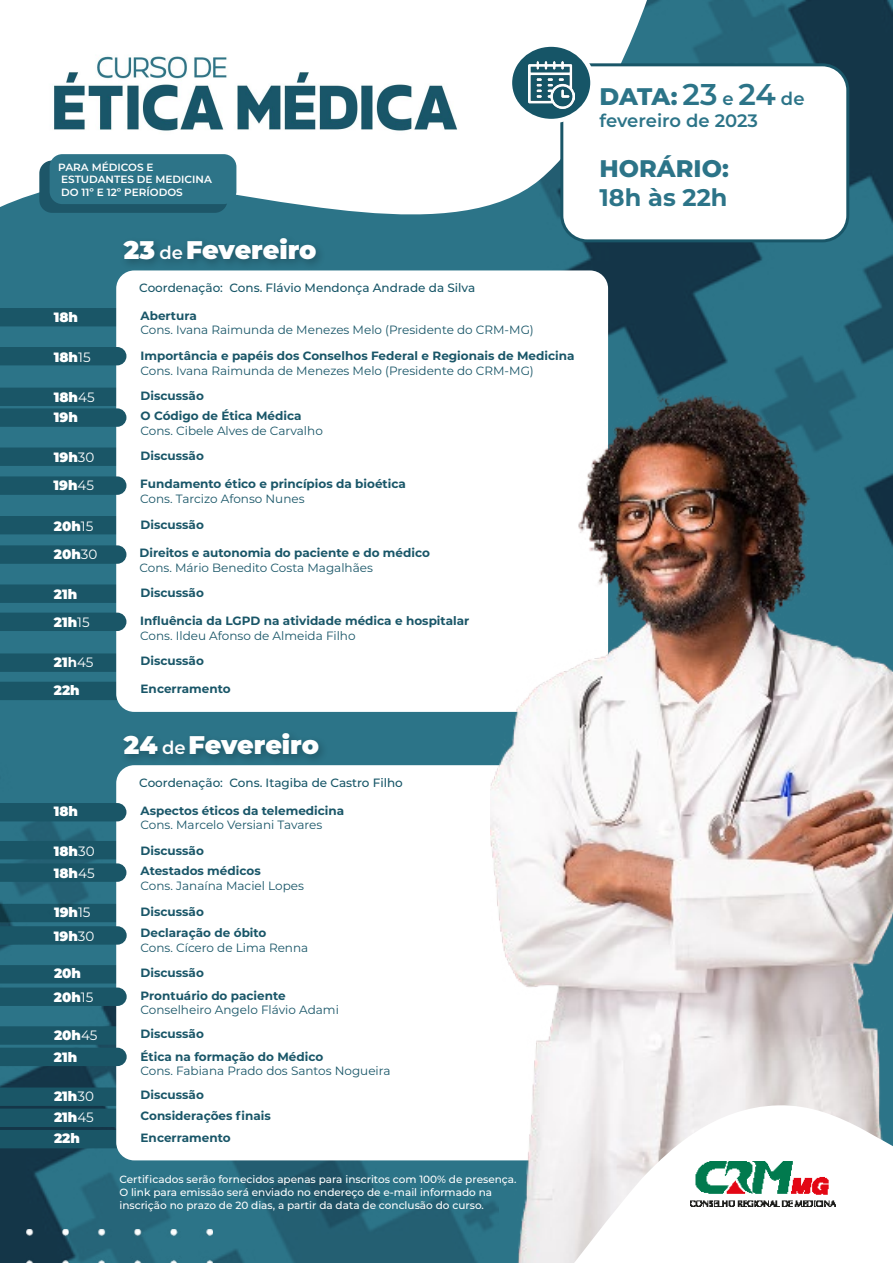
<style>
.page{position:relative;width:893px;height:1263px;background:#fff}
.page>*{position:absolute;margin:0;border:0;box-sizing:border-box;transform-origin:0 0}
.t1{font:900 25.5px "Montserrat";letter-spacing:-.005em;color:#fff}
.t2{font:800 24px "Montserrat";color:#2c7488}
.t3{font:700 24px "Montserrat";color:#2c7488}
.t4{font:600 18px "Montserrat";letter-spacing:-.005em;color:#2c7488}
.t5{font:900 13.5px/21.1px "Montserrat";color:#fff;text-align:justify}
.t6{font:700 12px/21.1px "Montserrat";color:#195668}
.t7{font:12px "Montserrat";color:#195668}
.t8{font:500 12px "Montserrat";color:#165567}
.t9{font:500 10.5px/12.6px "Montserrat";color:#fff}
.t10{font:600 10.5px/12.6px "Montserrat";color:#fff}
.s1{font-weight:600;font-size:18px}
.s2{font-weight:400}
.s3{font-weight:700}
.s4{font-weight:600;font-size:30px}
</style>
<div class="page">
<div style="left:0;top:248px;width:365px;height:454px;background:#2c7488"></div>
<img style="left:0;top:702px;width:490px;height:561px">
<div style="left:0;top:308px;width:116px;height:18px;background:#1a5667"></div>
<div style="left:0;top:447px;width:116px;height:19px;background:#1a5667"></div>
<div style="left:0;top:516px;width:116px;height:18px;background:#1a5667"></div>
<div style="left:0;top:584px;width:116px;height:19px;background:#1a5667"></div>
<div style="left:0;top:653px;width:116px;height:19px;background:#1a5667"></div>
<img style="left:365px;top:0;width:528px;height:392px">
<img style="left:27px;top:1230px;width:185px;height:33px">
<svg style="left:0;top:0;width:666px;height:248px"></svg>
<div style="left:39px;top:161px;width:188px;height:52px;background:#1d5668;border-radius:13px"></div>
<div style="left:0;top:682px;width:117px;height:18px;background:#1a5667"></div>
<div style="left:50px;top:154px;width:186px;height:50px;background:#2d7488;border-radius:13px"></div>
<div style="left:116px;top:270px;width:492px;height:442px;background:#fff;border-radius:18px"></div>
<svg style="left:0;top:1087px;width:117px;height:61px;background:#195364"></svg>
<div style="left:116px;top:765px;width:492px;height:395px;background:#fff;border-radius:18px"></div>
<div style="left:0;top:613px;width:126px;height:18px;background:#1a5667"></div>
<div style="left:0;top:545px;width:126px;height:19px;background:#1a5667"></div>
<div style="left:0;top:476px;width:126px;height:19px;background:#1a5667"></div>
<svg style="left:0;top:388px;width:127px;height:39px;background:#276071"></svg>
<div style="left:0;top:347px;width:126px;height:18px;background:#1a5667"></div>
<div style="left:0;top:803px;width:126px;height:18px;background:#1a5667"></div>
<svg style="left:0;top:841px;width:127px;height:41px;background:#276171"></svg>
<svg style="left:0;top:904px;width:127px;height:41px;background:#276071"></svg>
<svg style="left:0;top:965px;width:127px;height:41px;background:#286272"></svg>
<svg style="left:0;top:1026px;width:127px;height:40px;background:#276071"></svg>
<div style="left:562px;top:65px;width:286px;height:176px;background:#fff;border-radius:26px"></div>
<div style="left:560px;top:63px;width:289px;height:179px;border:3px solid #195668;border-radius:26px"></div>
<svg style="left:510px;top:45px;width:82px;height:76px;background:#336a7a"></svg>
<div style="left:508px;top:42px;width:87px;height:81px;border:4px solid #fff;border-radius:50%"></div>
<img style="left:528px;top:62px;width:46px;height:46px">
<div style="left:119px;top:234px;width:207px;height:37px;background:#000;opacity:.25"></div>
<div style="left:119px;top:729px;width:210px;height:37px;background:#000;opacity:.25"></div>
<img style="left:490px;top:392px;width:403px;height:871px">
<svg style="left:549px;top:1104px;width:344px;height:159px"></svg>
<img style="left:691px;top:1161px;width:145px;height:46px">
<img style="left:29px;top:10px;width:456px;height:125px">
<p class="t10" style="left:58px;top:160px;width:155px">PARA MÉDICOS E<br>ESTUDANTES DE MEDICINA<br>DO 11º E 12º PERÍODOS</p>
<h1 class="t1" style="left:124px;top:231px;width:194px">23 <span class="s1">de</span> Fevereiro</h1>
<p class="t8" style="left:139px;top:280px;width:337px">Coordenação: Cons. Flávio Mendonça Andrade da Silva</p>
<p class="t5" style="left:54px;top:305px;width:26px">18h</p>
<p class="t6" style="left:141px;top:304px;width:58px">Abertura</p>
<p class="t7" style="left:141px;top:322px;width:395px">Cons. Ivana Raimunda de Menezes Melo (Presidente do CRM-MG)</p>
<p class="t5" style="left:54px;top:345px;width:38px">18h<span class="s2">15</span></p>
<p class="t5" style="left:54px;top:385px;width:42px">18h<span class="s2">45</span></p>
<p class="t6" style="left:141px;top:345px;width:435px">Importância e papéis dos Conselhos Federal e Regionais de Medicina</p>
<p class="t7" style="left:141px;top:362px;width:395px">Cons. Ivana Raimunda de Menezes Melo (Presidente do CRM-MG)</p>
<p class="t6" style="left:141px;top:385px;width:65px">Discussão</p>
<p class="t5" style="left:54px;top:405px;width:26px">19h</p>
<p class="t6" style="left:141px;top:405px;width:162px">O Código de Ética Médica</p>
<p class="t7" style="left:141px;top:422px;width:184px">Cons. Cibele Alves de Carvalho</p>
<p class="t5" style="left:54px;top:445px;width:42px">19h<span class="s2">30</span></p>
<p class="t6" style="left:141px;top:445px;width:65px">Discussão</p>
<p class="t5" style="left:54px;top:474px;width:42px">19h<span class="s2">45</span></p>
<p class="t6" style="left:140px;top:473px;width:267px">Fundamento ético e princípios da bioética</p>
<p class="t7" style="left:140px;top:490px;width:166px">Cons. Tarcizo Afonso Nunes</p>
<p class="t5" style="left:54px;top:514px;width:41px">20h<span class="s2">15</span></p>
<p class="t6" style="left:141px;top:514px;width:65px">Discussão</p>
<p class="t5" style="left:54px;top:542px;width:45px">20h<span class="s2">30</span></p>
<p class="t6" style="left:140px;top:542px;width:292px">Direitos e autonomia do paciente e do médico</p>
<p class="t7" style="left:140px;top:559px;width:235px">Cons. Mário Benedito Costa Magalhães</p>
<p class="t5" style="left:54px;top:582px;width:25px">21h</p>
<p class="t6" style="left:141px;top:582px;width:65px">Discussão</p>
<p class="t5" style="left:54px;top:610px;width:37px">21h<span class="s2">15</span></p>
<p class="t6" style="left:140px;top:610px;width:331px">Influência da LGPD na atividade médica e hospitalar</p>
<p class="t7" style="left:140px;top:627px;width:217px">Cons. Ildeu Afonso de Almeida Filho</p>
<p class="t5" style="left:54px;top:650px;width:41px">21<span class="s3">h</span><span class="s2">45</span></p>
<p class="t6" style="left:141px;top:650px;width:65px">Discussão</p>
<p class="t5" style="left:54px;top:678px;width:27px">22h</p>
<p class="t6" style="left:141px;top:678px;width:92px">Encerramento</p>
<h1 class="t1" style="left:124px;top:726px;width:197px">24 <span class="s1">de</span> Fevereiro</h1>
<p class="t8" style="left:139px;top:774px;width:265px">Coordenação: Cons. Itagiba de Castro Filho</p>
<p class="t5" style="left:54px;top:800px;width:26px">18h</p>
<p class="t5" style="left:54px;top:840px;width:42px">18h<span class="s2">30</span></p>
<p class="t5" style="left:54px;top:861px;width:42px">18h<span class="s2">45</span></p>
<p class="t5" style="left:54px;top:901px;width:38px">19h<span class="s2">15</span></p>
<p class="t5" style="left:54px;top:924px;width:42px">19h<span class="s2">30</span></p>
<p class="t5" style="left:54px;top:962px;width:29px">20h</p>
<p class="t5" style="left:54px;top:986px;width:41px">20h<span class="s2">15</span></p>
<p class="t5" style="left:54px;top:1023px;width:45px">20h<span class="s2">45</span></p>
<p class="t5" style="left:54px;top:1046px;width:25px">21h</p>
<p class="t6" style="left:141px;top:799px;width:205px">Aspectos éticos da telemedicina</p>
<p class="t7" style="left:141px;top:816px;width:183px">Cons. Marcelo Versiani Tavares</p>
<p class="t6" style="left:141px;top:860px;width:122px">Atestados médicos</p>
<p class="t7" style="left:141px;top:877px;width:165px">Cons. Janaína Maciel Lopes</p>
<p class="t6" style="left:141px;top:922px;width:127px">Declaração de óbito</p>
<p class="t7" style="left:141px;top:939px;width:169px">Cons. Cícero de Lima Renna</p>
<p class="t6" style="left:141px;top:984px;width:147px">Prontuário do paciente</p>
<p class="t7" style="left:141px;top:1002px;width:200px">Conselheiro Angelo Flávio Adami</p>
<p class="t6" style="left:141px;top:1045px;width:184px">Ética na formação do Médico</p>
<p class="t7" style="left:141px;top:1063px;width:252px">Cons. Fabiana Prado dos Santos Nogueira</p>
<p class="t6" style="left:141px;top:839px;width:65px">Discussão</p>
<p class="t6" style="left:141px;top:900px;width:65px">Discussão</p>
<p class="t6" style="left:141px;top:961px;width:65px">Discussão</p>
<p class="t6" style="left:141px;top:1023px;width:65px">Discussão</p>
<p class="t5" style="left:54px;top:1084px;width:41px">21h<span class="s2">30<br></span>21h<span class="s2">45<br></span>22h</p>
<p class="t6" style="left:141px;top:1084px;width:132px">Discussão<br>Considerações finais<br>Encerramento</p>
<p class="t9" style="left:119px;top:1173px;width:399px">Certificados serão fornecidos apenas para inscritos com 100% de presença.<br>O link para emissão será enviado no endereço de e-mail informado na inscrição no prazo de 20 dias, a partir da data de conclusão do curso.</p>
<h2 class="t2" style="left:600px;top:79px;width:206px">DATA: <span class="s4">23</span> <span class="s1">e</span> <span class="s4">24</span> <span class="s1">de</span></h2>
<h3 class="t4" style="left:600px;top:107px;width:160px">fevereiro de 2023</h3>
<h2 class="t2" style="left:600px;top:151px;width:131px">HORÁRIO:</h2>
<h2 class="t3" style="left:600px;top:180px;width:129px">18h às 22h</h2>
</div>
